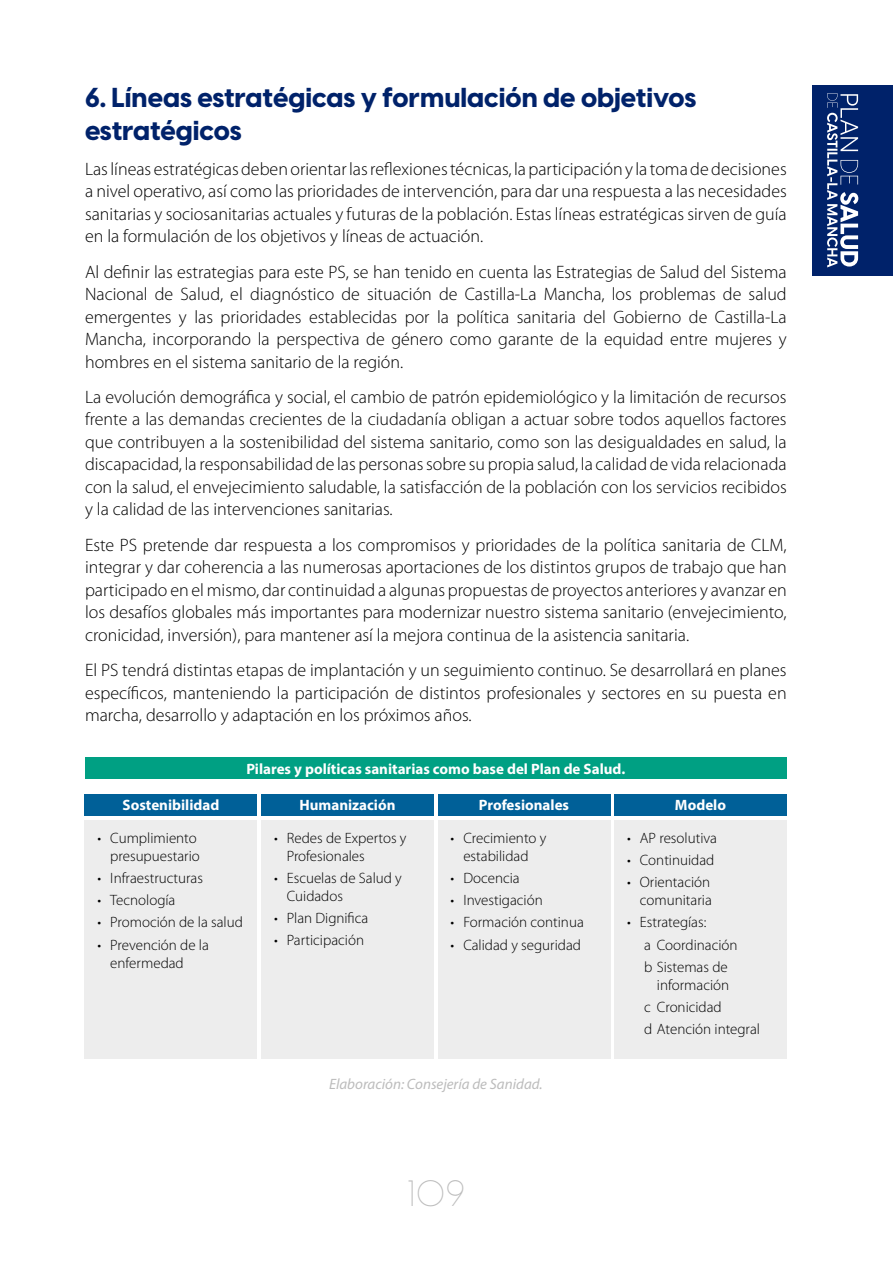
<style>
.page{position:relative;width:893px;height:1263px;background:#fff}
.page>*{position:absolute;margin:0;border:0;box-sizing:border-box;transform-origin:0 0}
.t1{font:100 36px "Visby CF";color:#bcbcbc}
.t2{font:800 27px/33px "Visby CF";color:#00226a}
.t3{font:300 18px/22.5px "Myriad Pro";color:#000;text-align:justify}
.t4{font:300 15px/18px "Myriad Pro";color:#000}
.t5{font:700 15px "Myriad Pro";color:#fff}
.t6{font:italic 15px "Myriad Pro";color:#bcbcbc}
</style>
<div class="page">
<div style="left:812px;top:85px;width:81px;height:191px;background:#00226a"></div>
<svg style="left:827px;top:93px;width:31px;height:174px"></svg>
<div style="left:85px;top:821px;width:172px;height:238px;background:#ededed"></div>
<div style="left:85px;top:794px;width:172px;height:21px;background:#006098"></div>
<div style="left:85px;top:757px;width:702px;height:22px;background:#00a083"></div>
<div style="left:261px;top:821px;width:173px;height:238px;background:#ededed"></div>
<div style="left:261px;top:794px;width:173px;height:21px;background:#006098"></div>
<div style="left:438px;top:821px;width:172px;height:238px;background:#ededed"></div>
<div style="left:438px;top:794px;width:172px;height:21px;background:#006098"></div>
<div style="left:614px;top:821px;width:173px;height:238px;background:#ededed"></div>
<div style="left:614px;top:794px;width:173px;height:21px;background:#006098"></div>
<h2 class="t2" style="left:85px;top:81px;width:613px">6. Líneas estratégicas y formulación de objetivos estratégicos</h2>
<p class="t3" style="left:85px;top:157px;width:703px">Las líneas estratégicas deben orientar las reflexiones técnicas, la participación y la toma de decisiones a nivel operativo, así como las prioridades de intervención, para dar una respuesta a las necesidades sanitarias y sociosanitarias actuales y futuras de la población. Estas líneas estratégicas sirven de guía en la formulación de los objetivos y líneas de actuación.</p>
<p class="t3" style="left:85px;top:260px;width:703px">Al definir las estrategias para este PS, se han tenido en cuenta las Estrategias de Salud del Sistema Nacional de Salud, el diagnóstico de situación de Castilla-La Mancha, los problemas de salud emergentes y las prioridades establecidas por la política sanitaria del Gobierno de Castilla-La Mancha, incorporando la perspectiva de género como garante de la equidad entre mujeres y hombres en el sistema sanitario de la región.</p>
<p class="t3" style="left:85px;top:386px;width:703px">La evolución demográfica y social, el cambio de patrón epidemiológico y la limitación de recursos frente a las demandas crecientes de la ciudadanía obligan a actuar sobre todos aquellos factores que contribuyen a la sostenibilidad del sistema sanitario, como son las desigualdades en salud, la discapacidad, la responsabilidad de las personas sobre su propia salud, la calidad de vida relacionada con la salud, el envejecimiento saludable, la satisfacción de la población con los servicios recibidos y la calidad de las intervenciones sanitarias.</p>
<p class="t3" style="left:85px;top:533px;width:703px">Este PS pretende dar respuesta a los compromisos y prioridades de la política sanitaria de CLM, integrar y dar coherencia a las numerosas aportaciones de los distintos grupos de trabajo que han participado en el mismo, dar continuidad a algunas propuestas de proyectos anteriores y avanzar en los desafíos globales más importantes para modernizar nuestro sistema sanitario (envejecimiento, cronicidad, inversión), para mantener así la mejora continua de la asistencia sanitaria.</p>
<p class="t3" style="left:85px;top:659px;width:703px">El PS tendrá distintas etapas de implantación y un seguimiento continuo. Se desarrollará en planes específicos, manteniendo la participación de distintos profesionales y sectores en su puesta en marcha, desarrollo y adaptación en los próximos años.</p>
<p class="t5" style="left:246px;top:759px;width:380px">Pilares y políticas sanitarias como base del Plan de Salud.</p>
<p class="t5" style="left:299px;top:795px;width:98px">Humanización</p>
<p class="t4" style="left:287px;top:828px;width:121px;text-indent:-13px">• Redes de Expertos y<br>Profesionales</p>
<p class="t4" style="left:287px;top:869px;width:117px;text-indent:-13px">• Escuelas de Salud y<br>Cuidados</p>
<p class="t4" style="left:274px;top:909px;width:96px">• Plan Dignifica</p>
<p class="t4" style="left:274px;top:931px;width:91px">• Participación</p>
<p class="t5" style="left:479px;top:795px;width:92px">Profesionales</p>
<p class="t4" style="left:451px;top:828px;width:97px;text-align:center">• Crecimiento y estabilidad</p>
<p class="t4" style="left:451px;top:869px;width:71px">• Docencia</p>
<p class="t4" style="left:451px;top:891px;width:94px">• Investigación</p>
<p class="t4" style="left:451px;top:913px;width:135px">• Formación continua</p>
<p class="t4" style="left:451px;top:935px;width:132px">• Calidad y seguridad</p>
<p class="t5" style="left:123px;top:795px;width:98px">Sostenibilidad</p>
<p class="t4" style="left:98px;top:828px;width:104px;text-align:right">• Cumplimiento presupuestario</p>
<p class="t4" style="left:98px;top:869px;width:107px">• Infraestructuras</p>
<p class="t4" style="left:98px;top:891px;width:79px">• Tecnología</p>
<p class="t4" style="left:98px;top:913px;width:147px">• Promoción de la salud</p>
<p class="t4" style="left:110px;top:935px;width:100px;text-indent:-13px">• Prevención de la enfermedad</p>
<p class="t5" style="left:675px;top:795px;width:53px">Modelo</p>
<p class="t4" style="left:627px;top:828px;width:91px">• AP resolutiva</p>
<p class="t4" style="left:627px;top:851px;width:89px">• Continuidad</p>
<p class="t4" style="left:627px;top:873px;width:86px;text-align:right">• Orientación comunitaria</p>
<p class="t4" style="left:644px;top:911px;width:95px;line-height:22.2px;text-indent:-17px">• Estrategías:<br>a Coordinación b Sistemas de</p>
<p class="t4" style="left:644px;top:974px;width:117px;line-height:22.2px;text-indent:13px">información<br>c Cronicidad<br>d Atención integral</p>
<p class="t6" style="left:329px;top:1075px;width:215px">Elaboración: Consejería de Sanidad.</p>
<h1 class="t1" style="left:406px;top:1172px;width:60px">109</h1>
</div>
